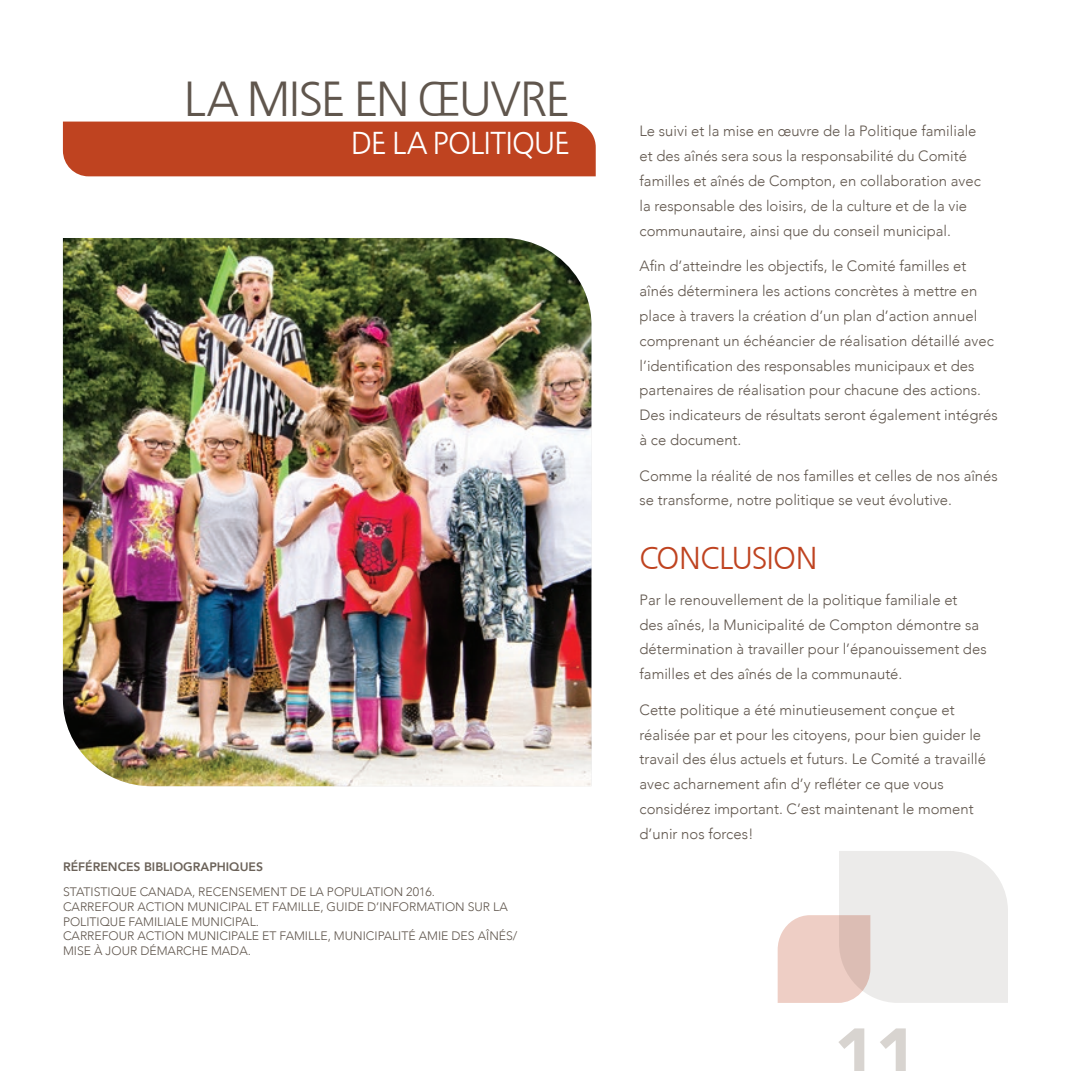
<style>
.page{position:relative;width:1071px;height:1071px;background:#fff}
.page>*{position:absolute;margin:0;border:0;box-sizing:border-box;transform-origin:0 0}
.t1{font:900 70px "Avenir";color:#d8d4d0}
.t2{font:49px "Bastardus Sans";letter-spacing:-.03em;color:#60564d}
.t3{font:31.5px "Bastardus Sans";letter-spacing:-.015em;color:#fff}
.t4{font:31.5px "Bastardus Sans";letter-spacing:-.02em;color:#bf4320}
.t5{font:300 14.88px/24.8px "Avenir";color:#60564d}
.t6{font:300 12.25px/14.7px "Avenir";color:#60564d}
.t7{font:800 12.25px "Avenir";color:#6b6259}
</style>
<div class="page">
<img style="left:63px;top:238px;width:528px;height:548px">
<div style="left:63px;top:122px;width:533px;height:54px;background:#bf4320"></div>
<svg style="left:778px;top:851px;width:230px;height:152px;background:#eee6e4"></svg>
<h2 class="t2" style="left:184px;top:71px;width:388px">LA MISE EN ŒUVRE</h2>
<h3 class="t3" style="left:351px;top:125px;width:221px">DE LA POLITIQUE</h3>
<p class="t7" style="left:63px;top:857px;width:202px">RÉFÉRENCES BIBLIOGRAPHIQUES</p>
<p class="t6" style="left:63px;top:885px;width:456px">STATISTIQUE CANADA, RECENSEMENT DE LA POPULATION 2016.<br>CARREFOUR ACTION MUNICIPAL ET FAMILLE, GUIDE D’INFORMATION SUR LA POLITIQUE FAMILIALE MUNICIPAL.<br>CARREFOUR ACTION MUNICIPALE ET FAMILLE, MUNICIPALITÉ AMIE DES AÎNÉS/ MISE À JOUR DÉMARCHE MADA.</p>
<p class="t5" style="left:640px;top:119px;width:343px">Le suivi et la mise en œuvre de la Politique familiale et des aînés sera sous la responsabilité du Comité familles et aînés de Compton, en collaboration avec la responsable des loisirs, de la culture et de la vie communautaire, ainsi que du conseil municipal.</p>
<p class="t5" style="left:640px;top:254px;width:360px">Afin d’atteindre les objectifs, le Comité familles et aînés déterminera les actions concrètes à mettre en place à travers la création d’un plan d’action annuel comprenant un échéancier de réalisation détaillé avec l’identification des responsables municipaux et des partenaires de réalisation pour chacune des actions.<br>Des indicateurs de résultats seront également intégrés à ce document.</p>
<p class="t5" style="left:640px;top:463px;width:360px">Comme la réalité de nos familles et celles de nos aînés se transforme, notre politique se veut évolutive.</p>
<h3 class="t4" style="left:640px;top:540px;width:179px">CONCLUSION</h3>
<p class="t5" style="left:640px;top:587px;width:349px">Par le renouvellement de la politique familiale et<br>des aînés, la Municipalité de Compton démontre sa détermination à travailler pour l’épanouissement des familles et des aînés de la communauté.</p>
<p class="t5" style="left:640px;top:697px;width:348px">Cette politique a été minutieusement conçue et réalisée par et pour les citoyens, pour bien guider le travail des élus actuels et futurs. Le Comité a travaillé avec acharnement afin d’y refléter ce que vous considérez important. C’est maintenant le moment d’unir nos forces!</p>
<h1 class="t1" style="left:834px;top:994px;width:84px">11</h1>
</div>
